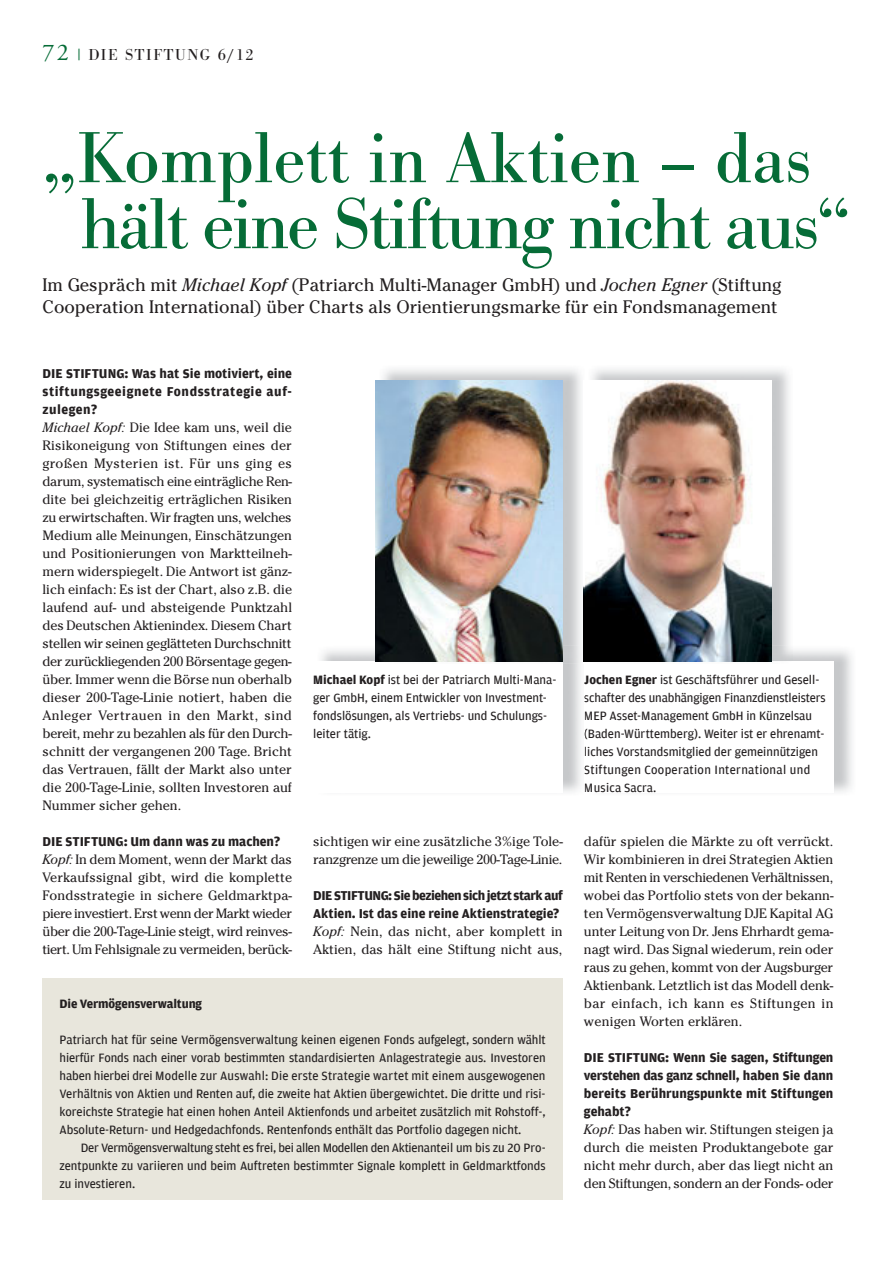
<style>
.page{position:relative;width:893px;height:1263px;background:#fff}
.page>*{position:absolute;margin:0;border:0;box-sizing:border-box;transform-origin:0 0}
.t1{font:75px/66px "Bodoni EF";letter-spacing:-.03em;color:#066c37;text-align:center}
.t2{font:18px/21.6px "Cheltenham";color:#231f20}
.t3{font:16.5px "Bodoni EF";letter-spacing:.1em;color:#231f20}
.t4{font:13.5px/18px "Cheltenham";color:#231f20;text-align:justify}
.t5{font:700 13.5px/18px "Amplitude";color:#231f20;text-align:justify}
.t6{font:700 13.5px/18px "Amplitude";letter-spacing:-.035em;color:#231f20}
.t7{font:13.5px/18px "Cheltenham";letter-spacing:-.02em;color:#231f20}
.t8{font:12.75px/18px "Amplitude";color:#231f20}
.t9{font:700 12.75px "Amplitude";letter-spacing:-.01em;color:#231f20}
.s1{font-family:"Adobe Garamond";font-size:24px;color:#066c37}
.s2{font-family:"Adobe Garamond";color:#066c37}
.s3{font-style:italic}
.s4{font-weight:700}
</style>
<div class="page">
<img style="left:321px;top:646px;width:260px;height:146px">
<div style="left:313px;top:661px;width:250px;height:132px;background:#fff"></div>
<img style="left:588px;top:369px;width:205px;height:295px">
<img style="left:585px;top:381px;width:186px;height:280px">
<img style="left:379px;top:369px;width:206px;height:295px">
<img style="left:379px;top:661px;width:184px;height:3px">
<img style="left:376px;top:381px;width:187px;height:280px">
<div style="left:43px;top:978px;width:520px;height:221px;background:#e8e6dc"></div>
<p class="t3" style="left:43px;top:49px;width:213px"><span class="s1">72</span> <span class="s2">|</span> DIE STIFTUNG 6/12</p>
<h1 class="t1" style="left:43px;top:134px;width:810px">„Komplett in Aktien – das hält eine Stiftung nicht aus“</h1>
<h2 class="t2" style="left:43px;top:276px;width:740px">Im Gespräch mit <span class="s3">Michael Kopf</span> (Patriarch Multi-Manager GmbH) und <span class="s3">Jochen Egner</span> (Stiftung<br>Cooperation International) über Charts als Orientierungsmarke für ein Fondsmanagement</h2>
<p class="t5" style="left:43px;top:365px;width:251px">DIE STIFTUNG: Was hat Sie motiviert, eine stiftungsgeeignete Fondsstrategie auf&shy;zulegen?</p>
<p class="t4" style="left:43px;top:420px;width:251px"><span class="s3">Michael Kopf:</span> Die Idee kam uns, weil die Risikoneigung von Stiftungen eines der großen Mysterien ist. Für uns ging es darum, systematisch eine einträgliche Ren&shy;dite bei gleichzeitig erträglichen Risiken zu erwirtschaften. Wir fragten uns, welches Medium alle Meinungen, Einschätzungen und Positionierungen von Marktteilneh&shy;mern widerspiegelt. Die Antwort ist gänz&shy;lich einfach: Es ist der Chart, also z.B. die laufend auf- und absteigende Punktzahl des Deutschen Aktienindex. Diesem Chart stellen wir seinen geglätteten Durchschnitt der zurückliegenden 200 Börsentage gegen&shy;über. Immer wenn die Börse nun oberhalb dieser 200-Tage-Linie notiert, haben die Anleger Vertrauen in den Markt, sind bereit, mehr zu bezahlen als für den Durch&shy;schnitt der vergangenen 200 Tage. Bricht das Vertrauen, fällt der Markt also unter die 200-Tage-Linie, sollten Investoren auf Nummer sicher gehen.</p>
<p class="t5" style="left:43px;top:833px;width:239px">DIE STIFTUNG: Um dann was zu machen?</p>
<p class="t4" style="left:43px;top:852px;width:251px"><span class="s3">Kopf:</span> In dem Moment, wenn der Markt das Verkaufssignal gibt, wird die komplette Fondsstrategie in sichere Geldmarktpa&shy;piere investiert. Erst wenn der Markt wieder über die 200-Tage-Linie steigt, wird reinves&shy;tiert. Um Fehlsignale zu vermeiden, berück-</p>
<p class="t8" style="left:313px;top:671px;width:245px"><span class="s4">Michael Kopf</span> ist bei der Patriarch Multi-Mana&shy;ger GmbH, einem Entwickler von Investment&shy;fondslösungen, als Vertriebs- und Schulungs&shy;leiter tätig.</p>
<p class="t7" style="left:313px;top:834px;width:251px">sichtigen wir eine zusätzliche 3%ige Tole&shy;ranzgrenze um die jeweilige 200-Tage-Linie.</p>
<p class="t6" style="left:313px;top:887px;width:251px">DIE STIFTUNG: Sie beziehen sich jetzt stark auf<br>Aktien. Ist das eine reine Aktienstrategie?</p>
<p class="t4" style="left:313px;top:924px;width:251px"><span class="s3">Kopf:</span> Nein, das nicht, aber komplett in<br>Aktien, das hält eine Stiftung nicht aus,</p>
<p class="t9" style="left:60px;top:997px;width:144px">Die Vermögensverwaltung</p>
<p class="t8" style="left:60px;top:1031px;width:488px;text-align:justify">Patriarch hat für seine Vermögensverwaltung keinen eigenen Fonds aufgelegt, sondern wählt hierfür Fonds nach einer vorab bestimmten standardisierten Anlagestrategie aus. Investoren haben hierbei drei Modelle zur Auswahl: Die erste Strategie wartet mit einem ausgewogenen Verhältnis von Aktien und Renten auf, die zweite hat Aktien übergewichtet. Die dritte und risi&shy;koreichste Strategie hat einen hohen Anteil Aktienfonds und arbeitet zusätzlich mit Rohstoff-, Absolute-Return- und Hedgedachfonds. Rentenfonds enthält das Portfolio dagegen nicht.</p>
<p class="t8" style="left:60px;top:1139px;width:488px;text-align:justify;text-indent:21px">Der Vermögensverwaltung steht es frei, bei allen Modellen den Aktienanteil um bis zu 20 Pro&shy;zentpunkte zu variieren und beim Auftreten bestimmter Signale komplett in Geldmarktfonds zu investieren.</p>
<p class="t8" style="left:584px;top:671px;width:243px"><span class="s4">Jochen Egner</span> ist Geschäftsführer und Gesell&shy;schafter des unabhängigen Finanzdienstleisters MEP Asset-Management GmbH in Künzelsau (Baden-Württemberg). Weiter ist er ehrenamt&shy;liches Vorstandsmitglied der gemeinnützigen Stiftungen Cooperation International und Musica Sacra.</p>
<p class="t4" style="left:584px;top:834px;width:251px">dafür spielen die Märkte zu oft verrückt.<br>Wir kombinieren in drei Strategien Aktien mit Renten in verschiedenen Verhältnissen, wobei das Portfolio stets von der bekann&shy;ten Vermögensverwaltung DJE Kapital AG unter Leitung von Dr. Jens Ehrhardt gema&shy;nagt wird. Das Signal wiederum, rein oder raus zu gehen, kommt von der Augsburger Aktienbank. Letztlich ist das Modell denk&shy;bar einfach, ich kann es Stiftungen in wenigen Worten erklären.</p>
<p class="t5" style="left:584px;top:1049px;width:251px">DIE STIFTUNG: Wenn Sie sagen, Stiftungen verstehen das ganz schnell, haben Sie dann bereits Berührungspunkte mit Stiftungen gehabt?</p>
<p class="t4" style="left:584px;top:1122px;width:251px"><span class="s3">Kopf:</span> Das haben wir. Stiftungen steigen ja durch die meisten Produktangebote gar nicht mehr durch, aber das liegt nicht an den Stiftungen, sondern an der Fonds- oder</p>
</div>
